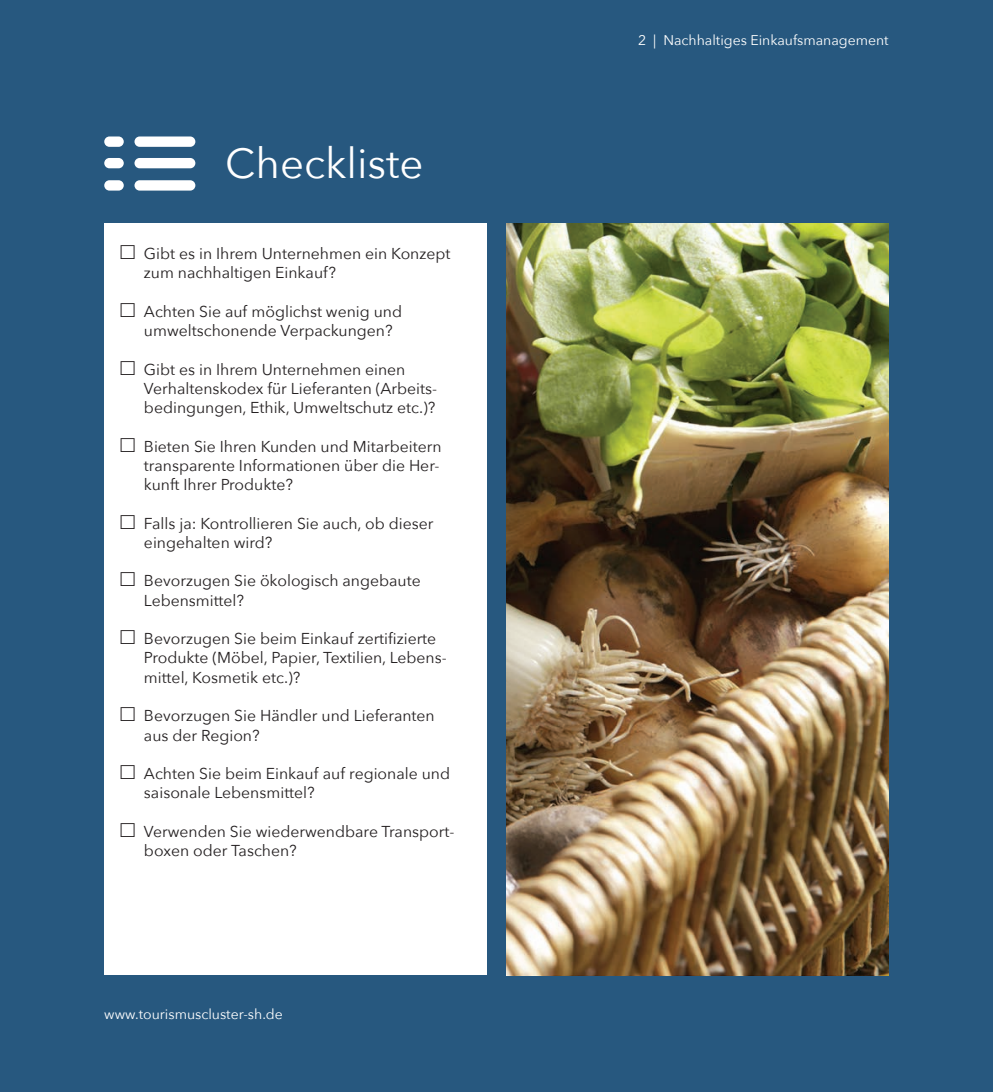
<style>
.page{position:relative;width:993px;height:1092px;background:#fff}
.page>*{position:absolute;margin:0;border:0;box-sizing:border-box;transform-origin:0 0}
.t1{font:42px "Avenir Next";color:#fff}
.t2{font:15.75px/19.2px "Avenir Next";color:#231f20}
.t3{font:14px "Avenir Next";color:#fff}
</style>
<div class="page">
<div style="left:0;top:0;width:992px;height:1091px;background:#27587f"></div>
<div style="left:104px;top:136px;width:20px;height:11px;background:#fff;border-radius:5px"></div>
<div style="left:134px;top:136px;width:61px;height:11px;background:#fff;border-radius:5px"></div>
<div style="left:104px;top:158px;width:20px;height:10px;background:#fff;border-radius:5px"></div>
<div style="left:134px;top:158px;width:61px;height:10px;background:#fff;border-radius:5px"></div>
<div style="left:104px;top:180px;width:20px;height:10px;background:#fff;border-radius:5px"></div>
<div style="left:134px;top:180px;width:61px;height:10px;background:#fff;border-radius:5px"></div>
<div style="left:104px;top:223px;width:382px;height:752px;background:#fff"></div>
<img style="left:506px;top:223px;width:382px;height:752px">
<h1 class="t1" style="left:225px;top:128px;width:200px">Checkliste</h1>
<p class="t2" style="left:144px;top:243px;width:308px;text-indent:-8px">-Gibt es in Ihrem Unternehmen ein Konzept zum nachhaltigen Einkauf?</p>
<p class="t2" style="left:136px;top:301px;width:267px;text-align:center">-Achten Sie auf möglichst wenig und umweltschonende Verpackungen?</p>
<p class="t2" style="left:144px;top:359px;width:293px;text-indent:-8px">-Gibt es in Ihrem Unternehmen einen<br>Verhaltenskodex für Lieferanten (Arbeits&shy;bedingungen, Ethik, Umweltschutz etc.)?</p>
<p class="t2" style="left:144px;top:436px;width:299px;text-indent:-8px">-Bieten Sie Ihren Kunden und Mitarbeitern transparente Informationen über die Her&shy;kunft Ihrer Produkte?</p>
<p class="t2" style="left:144px;top:513px;width:291px;text-indent:-8px">-Falls ja: Kontrollieren Sie auch, ob dieser eingehalten wird?</p>
<p class="t2" style="left:144px;top:570px;width:278px;text-indent:-8px">-Bevorzugen Sie ökologisch angebaute<br>Lebensmittel?</p>
<p class="t2" style="left:144px;top:628px;width:304px;text-indent:-8px">-Bevorzugen Sie beim Einkauf zertifizierte<br>Produkte (Möbel, Papier, Textilien, Lebens&shy;mittel, Kosmetik etc.)?</p>
<p class="t2" style="left:144px;top:705px;width:292px;text-indent:-8px">-Bevorzugen Sie Händler und Lieferanten aus der Region?</p>
<p class="t2" style="left:144px;top:763px;width:307px;text-indent:-8px">-Achten Sie beim Einkauf auf regionale und saisonale Lebensmittel?</p>
<p class="t2" style="left:144px;top:821px;width:312px;text-indent:-8px">-Verwenden Sie wiederwendbare Transport&shy;boxen oder Taschen?</p>
<p class="t3" style="left:104px;top:1002px;width:180px">www.tourismuscluster-sh.de</p>
<p class="t3" style="left:638px;top:29px;width:252px">2 | Nachhaltiges Einkaufsmanagement</p>
</div>
